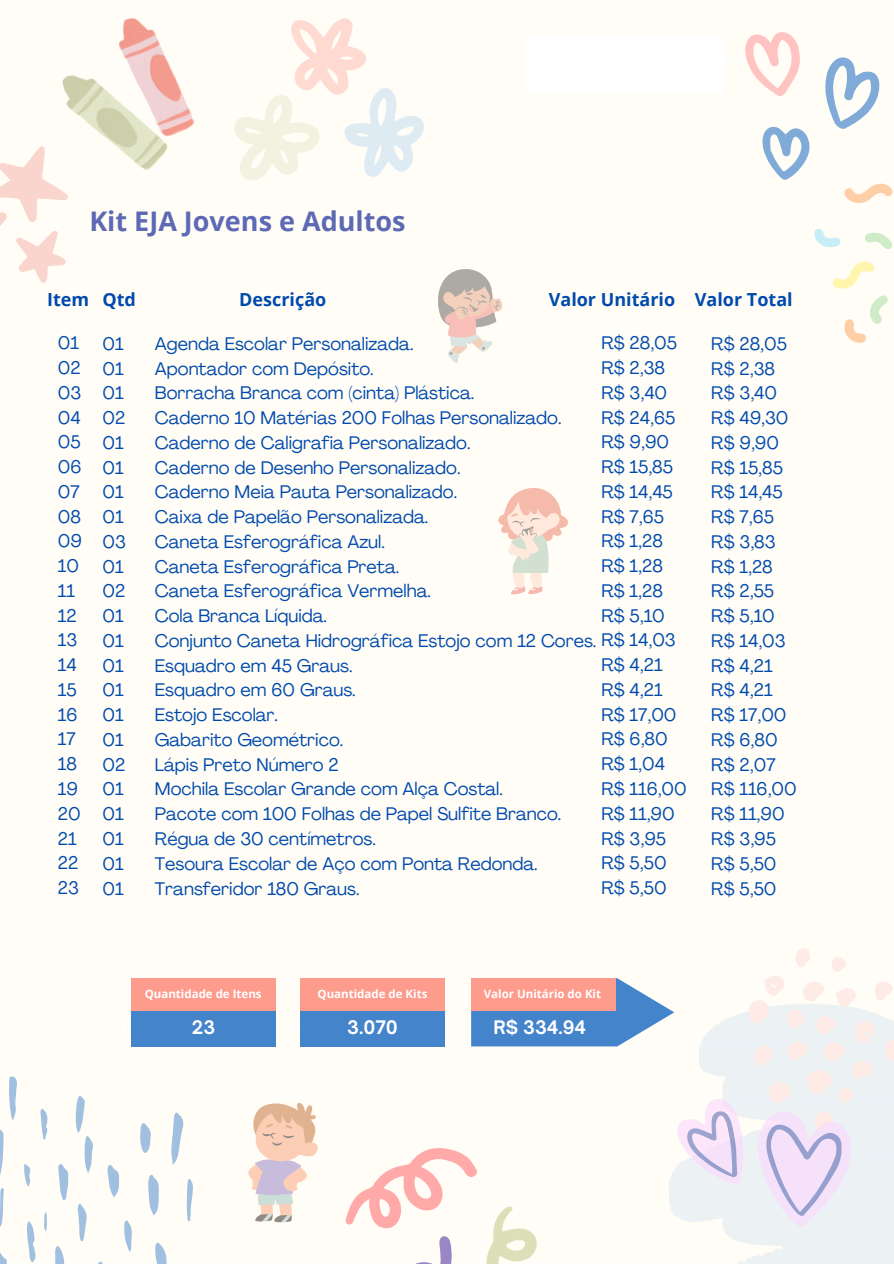
<style>
.page{position:relative;width:894px;height:1264px;background:#fff}
.page>*{position:absolute;margin:0;border:0;box-sizing:border-box;transform-origin:0 0}
.t1{font:700 27px "Open Sans";color:#5d69b4}
.t2{font:18px/24.8px "Agrandir";color:#004aad}
.t3{font:700 18px "Open Sans";color:#004aad}
.t4{font:700 17.85px "Open Sauce One";color:#fff}
.t5{font:700 11.55px "Open Sans";color:#fff}
</style>
<div class="page">
<svg style="left:234px;top:18px;width:190px;height:162px"></svg>
<img style="left:62px;top:17px;width:133px;height:153px">
<svg style="left:171px;top:1112px;width:13px;height:52px"></svg>
<svg style="left:148px;top:1174px;width:11px;height:41px"></svg>
<svg style="left:55px;top:1245px;width:10px;height:18px"></svg>
<svg style="left:0;top:1252px;width:7px;height:11px"></svg>
<svg style="left:0;top:1076px;width:17px;height:99px"></svg>
<svg style="left:107px;top:1164px;width:12px;height:33px"></svg>
<svg style="left:58px;top:1164px;width:10px;height:36px"></svg>
<svg style="left:140px;top:1123px;width:11px;height:30px"></svg>
<svg style="left:155px;top:1242px;width:12px;height:21px"></svg>
<svg style="left:77px;top:1203px;width:10px;height:38px"></svg>
<svg style="left:76px;top:1096px;width:17px;height:76px"></svg>
<svg style="left:27px;top:1221px;width:9px;height:41px"></svg>
<svg style="left:186px;top:1178px;width:7px;height:43px"></svg>
<svg style="left:124px;top:1220px;width:8px;height:31px"></svg>
<svg style="left:40px;top:1108px;width:8px;height:31px"></svg>
<svg style="left:0;top:1188px;width:4px;height:38px"></svg>
<svg style="left:24px;top:1163px;width:7px;height:23px"></svg>
<svg style="left:44px;top:1212px;width:3px;height:19px"></svg>
<svg style="left:498px;top:487px;width:70px;height:107px"></svg>
<svg style="left:438px;top:269px;width:64px;height:94px"></svg>
<svg style="left:745px;top:32px;width:148px;height:311px"></svg>
<svg style="left:0;top:146px;width:68px;height:138px"></svg>
<svg style="left:248px;top:1102px;width:70px;height:120px"></svg>
<svg style="left:345px;top:948px;width:548px;height:315px"></svg>
<div style="left:471px;top:978px;width:144px;height:32px;background:#fd9b8d"></div>
<div style="left:300px;top:978px;width:144px;height:32px;background:#fd9b8d"></div>
<div style="left:300px;top:1010px;width:144px;height:36px;background:#4484cb"></div>
<div style="left:131px;top:978px;width:144px;height:32px;background:#fd9b8d"></div>
<div style="left:131px;top:1010px;width:144px;height:36px;background:#4484cb"></div>
<p class="t1" style="left:89px;top:202px;width:318px">Kit EJA Jovens e Adultos</p>
<p class="t3" style="left:47px;top:287px;width:44px">Item</p>
<h1 class="t3" style="left:548px;top:287px;width:128px">Valor Unitário</h1>
<h4 class="t2" style="left:58px;top:332px;width:26px">01<br>02<br>03<br>04<br>05<br>06<br>07<br>08<br>09<br>10<br>11<br>12<br>13<br>14<br>15<br>16<br>17<br>18<br>19<br>20<br>21<br>22<br>23</h4>
<h4 class="t2" style="left:601px;top:332px;width:77px">R$ 28,05<br>R$ 2,38<br>R$ 3,40<br>R$ 24,65<br>R$ 9,90<br>R$ 15,85<br>R$ 14,45<br>R$ 7,65<br>R$ 1,28<br>R$ 1,28<br>R$ 1,28<br>R$ 5,10</h4>
<p class="t3" style="left:102px;top:287px;width:35px">Qtd</p>
<p class="t3" style="left:239px;top:287px;width:89px">Descrição</p>
<p class="t2" style="left:102px;top:333px;width:25px">01<br>01<br>01<br>02<br>01<br>01<br>01<br>01<br>03<br>01<br>02<br>01<br>01<br>01<br>01<br>01<br>01<br>02<br>01<br>01<br>01<br>01<br>01</p>
<p class="t2" style="left:155px;top:333px;width:522px">Agenda Escolar Personalizada.<br>Apontador com Depósito.<br>Borracha Branca com (cinta) Plástica.<br>Caderno 10 Matérias 200 Folhas Personalizado.<br>Caderno de Caligrafia Personalizado.<br>Caderno de Desenho Personalizado.<br>Caderno Meia Pauta Personalizado.<br>Caixa de Papelão Personalizada.<br>Caneta Esferográfica Azul.<br>Caneta Esferográfica Preta.<br>Caneta Esferográfica Vermelha.<br>Cola Branca Líquida.<br>Conjunto Caneta Hidrográfica Estojo com 12 Cores. R$ 14,03<br>Esquadro em 45 Graus.<br>Esquadro em 60 Graus.<br>Estojo Escolar.<br>Gabarito Geométrico.<br>Lápis Preto Número 2<br>Mochila Escolar Grande com Alça Costal.<br>Pacote com 100 Folhas de Papel Sulfite Branco.<br>Régua de 30 centímetros.<br>Tesoura Escolar de Aço com Ponta Redonda.<br>Transferidor 180 Graus.</p>
<h4 class="t2" style="left:601px;top:654px;width:87px">R$ 4,21<br>R$ 4,21<br>R$ 17,00<br>R$ 6,80<br>R$ 1,04<br>R$ 116,00<br>R$ 11,90<br>R$ 3,95<br>R$ 5,50<br>R$ 5,50</h4>
<h4 class="t3" style="left:694px;top:287px;width:99px">Valor Total</h4>
<h4 class="t2" style="left:711px;top:333px;width:87px">R$ 28,05<br>R$ 2,38<br>R$ 3,40<br>R$ 49,30<br>R$ 9,90<br>R$ 15,85<br>R$ 14,45<br>R$ 7,65<br>R$ 3,83<br>R$ 1,28<br>R$ 2,55<br>R$ 5,10<br>R$ 14,03<br>R$ 4,21<br>R$ 4,21<br>R$ 17,00<br>R$ 6,80<br>R$ 2,07<br>R$ 116,00<br>R$ 11,90<br>R$ 3,95<br>R$ 5,50<br>R$ 5,50</h4>
<p class="t5" style="left:145px;top:986px;width:118px">Quantidade de Itens</p>
<p class="t4" style="left:192px;top:1016px;width:25px">23</p>
<h3 class="t5" style="left:317px;top:986px;width:111px">Quantidade de Kits</h3>
<h5 class="t4" style="left:290px;top:1015px;width:109px">R$ 423..070</h5>
<h5 class="t4" style="left:359px;top:1015px;width:25px">90</h5>
<h4 class="t5" style="left:483px;top:986px;width:119px">Valor Unitário do Kit</h4>
<h5 class="t4" style="left:493px;top:1015px;width:94px">R$ 334.94</h5>
</div>
